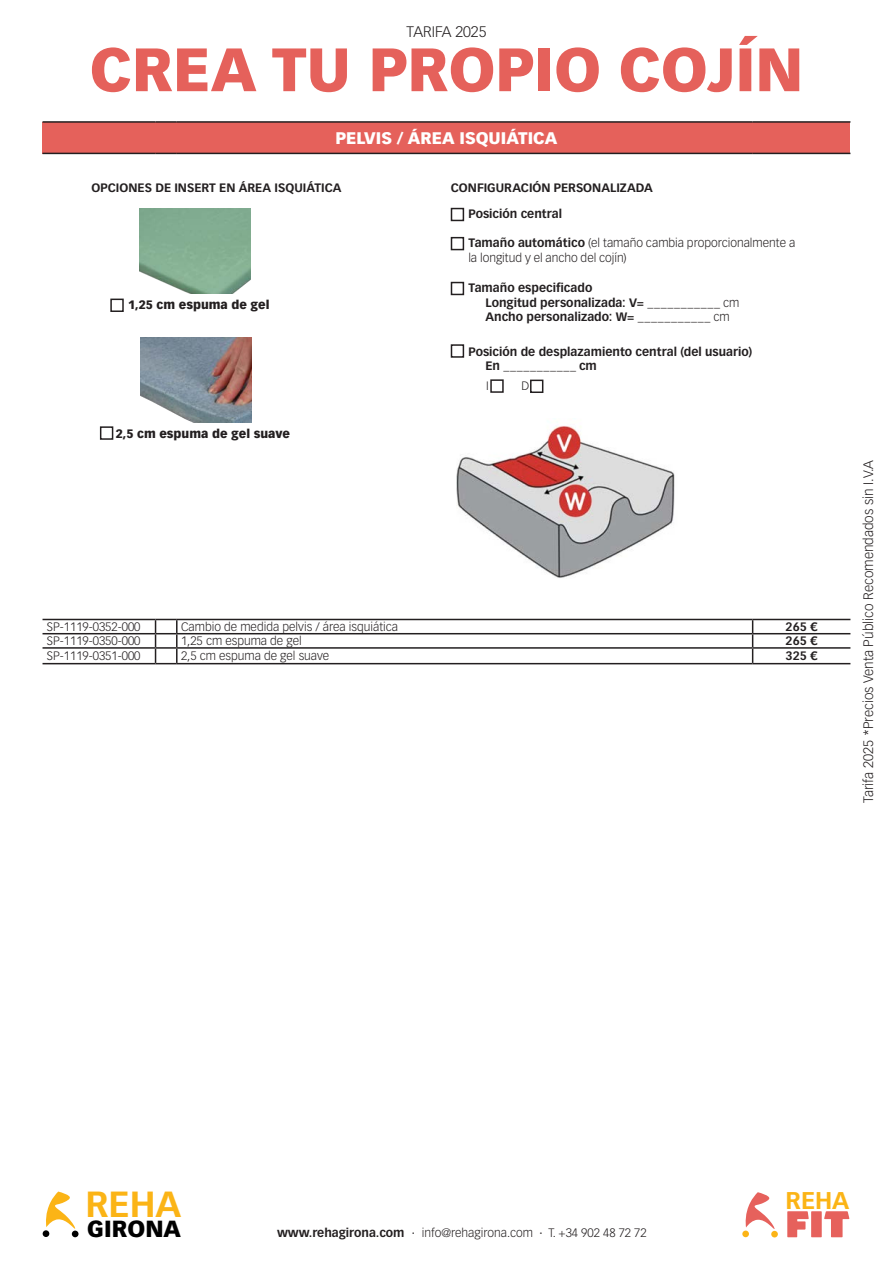
<style>
.page{position:relative;width:893px;height:1263px;background:#fff}
.page>*{position:absolute;margin:0;border:0;box-sizing:border-box;transform-origin:0 0}
.t1{font:900 60px "Vectora LT Std";color:#e5615b}
.t2{font:700 35.7px "Vectora LT Std";color:#fbb416}
.t3{font:700 23.85px "Vectora LT Std";color:#fbb416}
.t4{font:900 22.95px "Vectora LT Std";color:#000}
.t5{font:900 16.5px "Vectora LT Std";color:#fff}
.t6{font:300 15px "Vectora LT Std";color:#231f20}
.t7{font:300 13.5px "Vectora LT Std";color:#231f20}
.t8{font:300 12px/14.4px "Vectora LT Std";color:#231f20}
.t9{font:700 12px/14.4px "Vectora LT Std";color:#231f20}
.t10{font:900 12px "Vectora LT Std";color:#231f20}
.s1{font-weight:700}
.s2{font-weight:300}
</style>
<div class="page">
<svg style="left:46px;top:1191px;width:30px;height:38px"></svg>
<div style="left:43px;top:1230px;width:6px;height:7px;background:#000;border-radius:50%"></div>
<div style="left:72px;top:1230px;width:7px;height:7px;background:#000;border-radius:50%"></div>
<svg style="left:745px;top:1192px;width:30px;height:37px"></svg>
<div style="left:742px;top:1230px;width:7px;height:7px;background:#fbb416;border-radius:50%"></div>
<div style="left:771px;top:1231px;width:7px;height:6px;background:#fbb416;border-radius:50%"></div>
<svg style="left:787px;top:1211px;width:22px;height:26px"></svg>
<div style="left:811px;top:1211px;width:11px;height:26px;background:#e6615c"></div>
<svg style="left:824px;top:1211px;width:25px;height:26px"></svg>
<div style="left:43px;top:122px;width:807px;height:31px;background:#e5615b"></div>
<hr style="left:43px;top:121px;width:113px;height:2px;background:#231f20">
<hr style="left:156px;top:121px;width:21px;height:2px;background:#231f20">
<hr style="left:177px;top:121px;width:576px;height:2px;background:#231f20">
<hr style="left:753px;top:121px;width:97px;height:2px;background:#231f20">
<hr style="left:43px;top:153px;width:113px;height:1px;background:#231f20">
<svg style="left:156px;top:153px;width:21px;height:1px"></svg>
<hr style="left:177px;top:153px;width:576px;height:1px;background:#231f20">
<hr style="left:753px;top:153px;width:97px;height:1px;background:#231f20">
<hr style="left:43px;top:619px;width:113px;height:1px;background:#231f20">
<hr style="left:177px;top:619px;width:576px;height:1px;background:#231f20">
<hr style="left:753px;top:619px;width:97px;height:1px;background:#231f20">
<hr style="left:43px;top:633px;width:113px;height:1px;background:#231f20">
<hr style="left:177px;top:633px;width:576px;height:1px;background:#231f20">
<hr style="left:753px;top:633px;width:97px;height:1px;background:#231f20">
<hr style="left:43px;top:647px;width:113px;height:2px;background:#231f20">
<hr style="left:177px;top:647px;width:576px;height:2px;background:#231f20">
<hr style="left:753px;top:647px;width:97px;height:2px;background:#231f20">
<svg style="left:752px;top:620px;width:1px;height:43px"></svg>
<hr style="left:43px;top:663px;width:113px;height:1px;background:#231f20">
<svg style="left:155px;top:619px;width:23px;height:45px"></svg>
<hr style="left:177px;top:663px;width:576px;height:1px;background:#231f20">
<hr style="left:753px;top:663px;width:97px;height:1px;background:#231f20">
<img style="left:456px;top:426px;width:219px;height:152px">
<div style="left:451px;top:208px;width:13px;height:13px;border:2px solid #231f20"></div>
<div style="left:490px;top:379px;width:14px;height:14px;border:2px solid #231f20"></div>
<div style="left:530px;top:380px;width:13px;height:13px;border:2px solid #231f20"></div>
<img style="left:140px;top:209px;width:110px;height:85px">
<img style="left:141px;top:338px;width:110px;height:85px">
<div style="left:451px;top:237px;width:13px;height:13px;border:2px solid #231f20"></div>
<div style="left:451px;top:344px;width:13px;height:14px;border:2px solid #231f20"></div>
<div style="left:451px;top:282px;width:13px;height:13px;border:2px solid #231f20"></div>
<div style="left:110px;top:299px;width:14px;height:13px;border:2px solid #231f20"></div>
<div style="left:100px;top:426px;width:13px;height:14px;border:2px solid #231f20"></div>
<p class="t6" style="left:406px;top:25px;width:82px">TARIFA 2025</p>
<h1 class="t1" style="left:90px;top:36px;width:715px">CREA TU PROPIO COJÍN</h1>
<h3 class="t5" style="left:336px;top:129px;width:223px">PELVIS / ÁREA ISQUIÁTICA</h3>
<p class="t9" style="left:91px;top:180px;width:252px">OPCIONES DE INSERT EN ÁREA ISQUIÁTICA</p>
<p class="t10" style="left:128px;top:297px;width:143px">1,25 cm espuma de gel</p>
<p class="t10" style="left:116px;top:427px;width:176px">2,5 cm espuma de gel suave</p>
<p class="t9" style="left:451px;top:180px;width:204px">CONFIGURACIÓN PERSONALIZADA</p>
<p class="t9" style="left:468px;top:206px;width:95px">Posición central</p>
<p class="t8" style="left:468px;top:236px;width:328px"><span class="s1">Tamaño automático</span> (el tamaño cambia proporcionalmente a la longitud y el ancho del cojín)</p>
<p class="t9" style="left:485px;top:281px;width:255px;text-indent:-17px">Tamaño especificado<br>Longitud personalizada: V= <span class="s2">___________ cm<br></span>Ancho personalizado: W= <span class="s2">___________ cm</span></p>
<p class="t9" style="left:485px;top:344px;width:268px;text-indent:-17px">Posición de desplazamiento central (del usuario)<br>En <span class="s2">___________</span> cm</p>
<p class="t8" style="left:486px;top:380px;width:4px">I</p>
<p class="t8" style="left:522px;top:380px;width:9px">D</p>
<p class="t8" style="left:47px;top:620px;width:95px">SP-1119-0352-000</p>
<p class="t8" style="left:181px;top:620px;width:219px">Cambio de medida pelvis / área isquiática</p>
<p class="t9" style="left:786px;top:620px;width:33px">265 €</p>
<p class="t8" style="left:47px;top:635px;width:95px">SP-1119-0350-000</p>
<p class="t8" style="left:181px;top:635px;width:122px">1,25 cm espuma de gel</p>
<p class="t9" style="left:786px;top:634px;width:33px">265 €</p>
<p class="t8" style="left:47px;top:650px;width:95px">SP-1119-0351-000</p>
<p class="t8" style="left:181px;top:650px;width:150px">2,5 cm espuma de gel suave</p>
<p class="t9" style="left:786px;top:649px;width:33px">325 €</p>
<p class="t7" style="left:862px;top:803px;width:345px;rotate:-90deg">Tarifa 2025 *Precios Venta Público Recomendados sin I.V.A</p>
<h2 class="t2" style="left:85px;top:1184px;width:97px">REHA</h2>
<h3 class="t4" style="left:87px;top:1215px;width:95px">GIRONA</h3>
<p class="t8" style="left:277px;top:1227px;width:371px"><span class="s1">www.rehagirona.com</span> · info@rehagirona.com · T. +34 902 48 72 72</p>
<h3 class="t3" style="left:786px;top:1187px;width:65px">REHA</h3>
</div>
